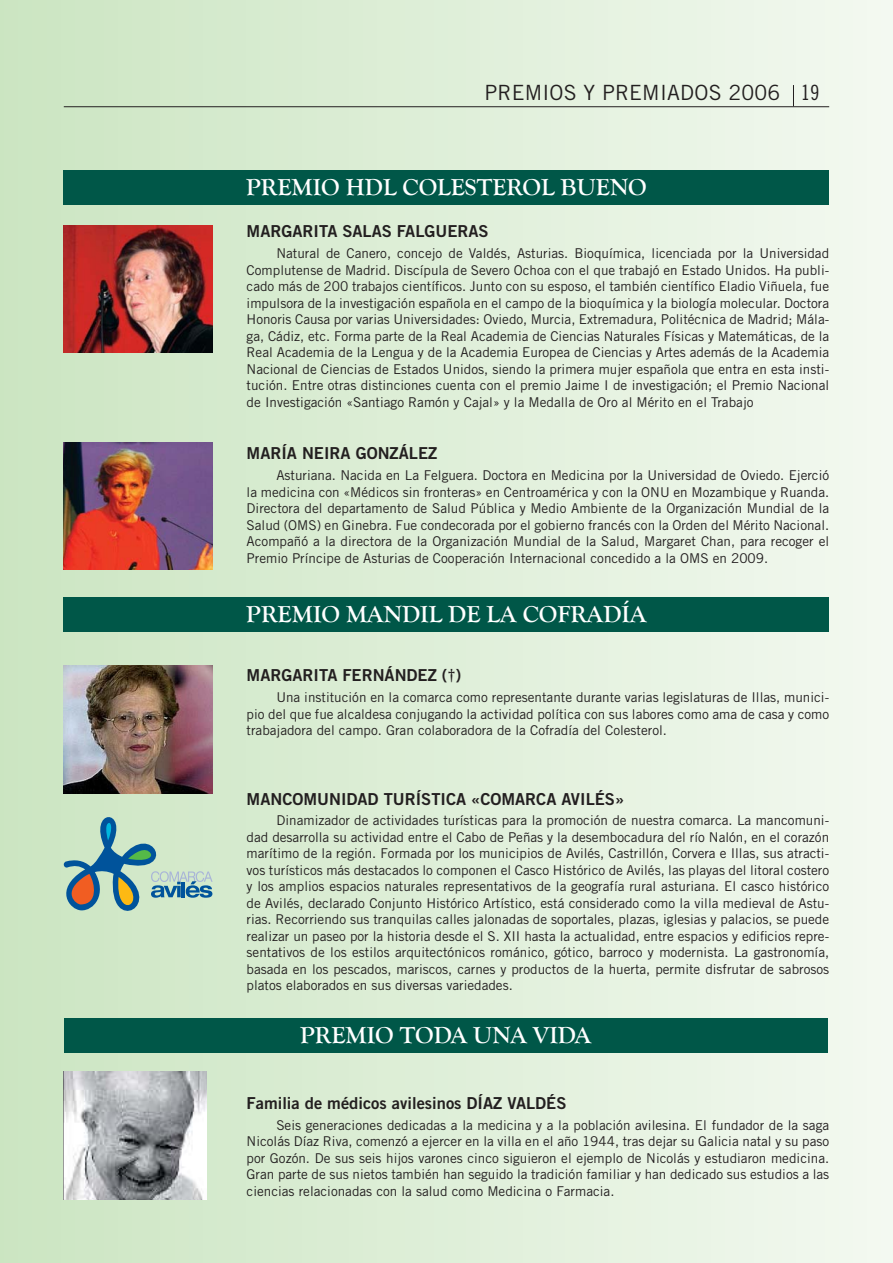
<style>
.page{position:relative;width:893px;height:1263px;background:#fff}
.page>*{position:absolute;margin:0;border:0;box-sizing:border-box;transform-origin:0 0}
.t1{font:700 24px "Goudy Old Style T";color:#fff}
.t2{font:21px "Trade Gothic LT Std";letter-spacing:.01em;color:#231f20}
.t3{font:16.5px "Trade Gothic LT Std Bd 2";color:#231f20}
.t4{font:13.5px/16.5px "Trade Gothic LT Std";color:#231f20;text-align:justify}
.s1{font-family:"Trade Gothic LT Std Cn 18"}
</style>
<div class="page">
<div style="left:0;top:0;width:893px;height:1263px;background:linear-gradient(to right,#cae4c1,#f2f8f0)"></div>
<div style="left:64px;top:170px;width:765px;height:34px;background:#005748"></div>
<div style="left:64px;top:597px;width:765px;height:34px;background:#005748"></div>
<div style="left:64px;top:1018px;width:764px;height:34px;background:#005748"></div>
<img style="left:64px;top:225px;width:149px;height:128px">
<img style="left:64px;top:442px;width:149px;height:128px">
<img style="left:64px;top:665px;width:149px;height:128px">
<svg style="left:64px;top:817px;width:149px;height:94px;background:#a3c0b4"></svg>
<img style="left:64px;top:1071px;width:142px;height:128px">
<hr style="left:64px;top:106px;width:765px;height:1px;background:#231f20">
<svg style="left:793px;top:85px;width:1px;height:21px"></svg>
<h2 class="t2" style="left:484px;top:85px;width:336px">PREMIOS Y PREMIADOS 2006 <span class="s1">19</span></h2>
<h1 class="t1" style="left:246px;top:173px;width:402px">PREMIO HDL COLESTEROL BUENO</h1>
<p class="t3" style="left:247px;top:226px;width:244px">MARGARITA SALAS FALGUERAS</p>
<p class="t4" style="left:247px;top:247px;width:584px;text-indent:30px">Natural de Canero, concejo de Valdés, Asturias. Bioquímica, licenciada por la Universidad Complutense de Madrid. Discípula de Severo Ochoa con el que trabajó en Estado Unidos. Ha publi&shy;cado más de 200 trabajos científicos. Junto con su esposo, el también científico Eladio Viñuela, fue impulsora de la inves tigación española en el campo de la bioquímica y la biología molecular. Doc tora Honoris Causa por varias Universidades: Oviedo, Murcia, Extremadura, Politécnica de Madrid; Mála&shy;ga, Cádiz, etc. Forma parte de la Real Academia de Ciencias Naturales Físicas y Matemáticas, de la Real Academia de la Len gua y de la Academia Europea de Ciencias y Artes además de la Academia Nacional de Ciencias de Estados Unidos, siendo la primera mujer española que entra en esta insti&shy;tución. Entre otras distinciones cuenta con el premio Jaime I de investigación; el Premio Nacional de Investigación «Santiago Ramón y Cajal» y la Medalla de Oro al Mérito en el Trabajo</p>
<p class="t3" style="left:247px;top:448px;width:192px">MARÍA NEIRA GONZÁLEZ</p>
<p class="t4" style="left:247px;top:469px;width:584px;text-indent:30px">Asturiana. Nacida en La Felguera. Doctora en Medicina por la Universidad de Oviedo. Ejerció la medicina con «Médicos sin fronteras» en Centroamérica y con la ONU en Mozambique y Ruanda.<br>Directora del departamento de Salud Pública y Medio Ambiente de la Organización Mundial de la Salud (OMS) en Ginebra. Fue condecorada por el gobierno francés con la Orden del Mérito Nacional.<br>Acompañó a la directora de la Organización Mundial de la Salud, Margaret Chan, para recoger el Premio Príncipe de Asturias de Cooperación Internacional concedido a la OMS en 2009.</p>
<h1 class="t1" style="left:246px;top:601px;width:402px">PREMIO MANDIL DE LA COFRADÍA</h1>
<p class="t3" style="left:247px;top:670px;width:216px">MARGARITA FERNÁNDEZ (†)</p>
<p class="t4" style="left:247px;top:691px;width:584px;text-indent:30px">Una institución en la comarca como representante durante varias legislaturas de Illas, munici&shy;pio del que fue alcaldesa conjugando la actividad política con sus labores como ama de casa y como trabajadora del campo. Gran colaboradora de la Cofradía del Colesterol.</p>
<p class="t3" style="left:247px;top:793px;width:379px">MANCOMUNIDAD TURÍSTICA «COMARCA AVILÉS»</p>
<p class="t4" style="left:247px;top:814px;width:584px;text-indent:30px">Dinamizador de actividades turísticas para la promoción de nuestra comarca. La mancomuni&shy;dad desarrolla su actividad entre el Cabo de Peñas y la desembocadura del río Nalón, en el co razón marítimo de la región. Formada por los municipios de Avilés, Castrillón, Corvera e Illas, sus atracti&shy;vos turísticos más destacados lo componen el Casco Histórico de Avilés, las playas del litoral costero y los amplios espacios naturales representativos de la geografía rural asturiana. El casco histórico de Avilés, declarado Conjunto Histórico Artístico, está considerado como la villa medieval de Astu&shy;rias. Reco rriendo sus tranquilas calles jalonadas de soportales, plazas, iglesias y palacios, se puede realizar un paseo por la historia desde el S. XII hasta la actualidad, entre espacios y edificios repre&shy;sentativos de los estilos arquitectónicos románico, gótico, barroco y modernista. La gastronomía, basada en los pescados, mariscos, carnes y productos de la huerta, permite disfrutar de sabrosos platos elaborados en sus diversas variedades.</p>
<h1 class="t1" style="left:300px;top:1022px;width:293px">PREMIO TODA UNA VIDA</h1>
<p class="t3" style="left:247px;top:1097px;width:321px">Familia de médicos avilesinos DÍAZ VALDÉS</p>
<p class="t4" style="left:247px;top:1118px;width:584px;text-indent:30px">Seis generaciones dedicadas a la medicina y a la población avilesina. El fundador de la saga Nicolás Díaz Riva, comenzó a ejercer en la villa en el año 1944, tras dejar su Galicia natal y su paso por Gozón. De sus seis hijos varones cinco si guieron el ejemplo de Nicolás y estudiaron medicina.<br>Gran parte de sus nietos también han seguido la tradición familiar y han dedicado sus estudios a las ciencias relacionadas con la salud como Medicina o Farmacia.</p>
</div>
